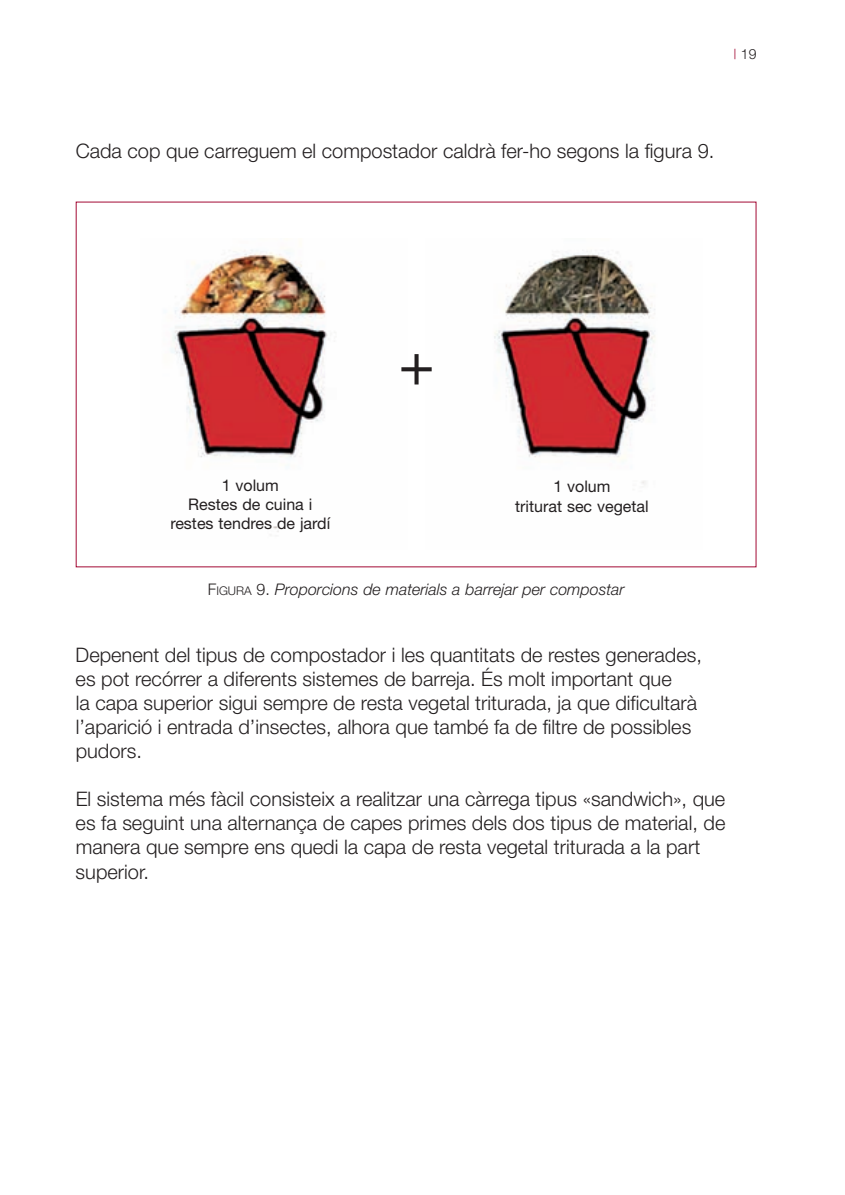
<style>
.page{position:relative;width:845px;height:1195px;background:#fff}
.page>*{position:absolute;margin:0;border:0;box-sizing:border-box;transform-origin:0 0}
.t1{font:60px "Helvetica Neue";color:#231f20}
.t2{font:300 20px/24px "Helvetica Neue";color:#231f20}
.t3{font:16px/19.2px "Helvetica Neue";color:#231f20;text-align:center}
.t4{font:italic 300 16px "Helvetica Neue";color:#231f20}
.t5{font:300 14px "Helvetica Neue";color:#231f20}
.s1{color:#a30a34}
.s2{font-style:normal}
.s3{font-style:normal;font-size:12px}
</style>
<div class="page">
<svg style="left:75px;top:201px;width:682px;height:367px"></svg>
<p class="t5" style="left:733px;top:49px;width:24px"><span class="s1">|</span> 19</p>
<p class="t2" style="left:76px;top:141px;width:640px">Cada cop que carreguem el compostador caldrà fer-ho segons la figura 9.</p>
<h1 class="t1" style="left:398px;top:341px;width:37px">+</h1>
<p class="t3" style="left:170px;top:477px;width:161px">1 volum<br>Restes de cuina i restes tendres de jardí</p>
<p class="t3" style="left:515px;top:478px;width:135px">1 volum<br>triturat sec vegetal</p>
<p class="t4" style="left:208px;top:583px;width:418px"><span class="s2">F</span><span class="s3">IGURA</span> <span class="s2">9.</span> Proporcions de materials a barrejar per compostar</p>
<p class="t2" style="left:76px;top:645px;width:627px">Depenent del tipus de compostador i les quantitats de restes generades, es pot recórrer a diferents sistemes de barreja. És molt important que<br>la capa superior sigui sempre de resta vegetal triturada, ja que dificultarà l’aparició i entrada d’insectes, alhora que també fa de filtre de possibles pudors.</p>
<p class="t2" style="left:76px;top:789px;width:651px">El sistema més fàcil consisteix a realitzar una càrrega tipus «sandwich», que es fa seguint una alternança de capes primes dels dos tipus de material, de manera que sempre ens quedi la capa de resta vegetal triturada a la part superior.</p>
</div>
